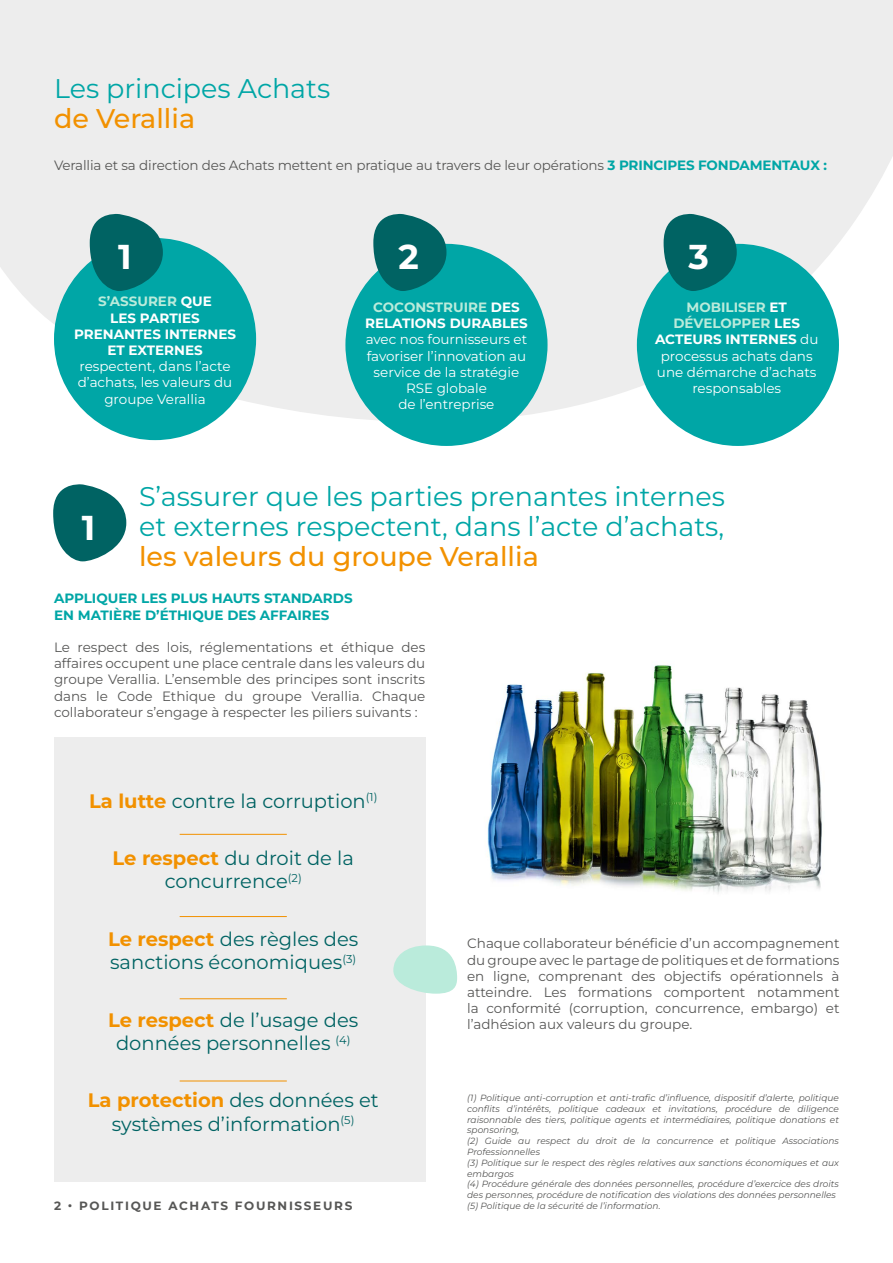
<style>
.page{position:relative;width:893px;height:1263px;background:#fff}
.page>*{position:absolute;margin:0;border:0;box-sizing:border-box;transform-origin:0 0}
.t1{font:700 34.5px "Montserrat";color:#fff}
.t2{font:27px/30px "Montserrat";color:#00a6a6}
.t3{font:500 27px "Montserrat";color:#f29100}
.t4{font:19.5px/23.4px "Montserrat";color:#006363;text-align:center}
.t5{font:13.5px/16.2px "Montserrat";letter-spacing:-.01em;color:#575756;text-align:justify}
.t6{font:13.5px/16.2px "Montserrat";color:#fff;text-align:center}
.t7{font:700 13.5px/16.2px "Montserrat";color:#fff;text-align:center}
.t8{font:700 13.5px/16.2px "Montserrat";color:#00a6a6}
.t9{font:700 12px "Montserrat";letter-spacing:.14em;color:#575756}
.t10{font:italic 9px/10.8px "Montserrat";color:#575756}
.s1{font-weight:700;color:#00a6a6}
.s2{color:#baebdb}
.s3{font-weight:700;color:#baebdb}
.s4{font-weight:700}
.s5{font-weight:700;color:#f29100}
</style>
<div class="page">
<svg style="left:0;top:0;width:893px;height:524px;fill:#ededed"></svg>
<div style="left:54px;top:238px;width:202px;height:202px;background:#00a6a6;border-radius:50%"></div>
<div style="left:345px;top:244px;width:203px;height:202px;background:#00a6a6;border-radius:50%"></div>
<div style="left:637px;top:244px;width:202px;height:202px;background:#00a6a6;border-radius:50%"></div>
<svg style="left:90px;top:213px;width:73px;height:78px;background:#197a7a"></svg>
<svg style="left:373px;top:213px;width:73px;height:78px;background:#1c7a7a"></svg>
<svg style="left:664px;top:213px;width:73px;height:78px;background:#1b7a7a"></svg>
<div style="left:54px;top:737px;width:371px;height:445px;background:#ededed"></div>
<img style="left:487px;top:665px;width:335px;height:228px">
<hr style="left:180px;top:834px;width:107px;height:1px;background:#f29100">
<hr style="left:180px;top:916px;width:107px;height:1px;background:#f29100">
<hr style="left:180px;top:998px;width:107px;height:1px;background:#f29100">
<hr style="left:180px;top:1080px;width:107px;height:1px;background:#f29100">
<svg style="left:393px;top:945px;width:64px;height:49px"></svg>
<svg style="left:53px;top:483px;width:73px;height:78px"></svg>
<h2 class="t2" style="left:54px;top:73px;width:278px">Les principes Achats</h2>
<h2 class="t3" style="left:54px;top:101px;width:143px">de Verallia</h2>
<p class="t5" style="left:54px;top:157px;width:774px">Verallia et sa direction des Achats mettent en pratique au travers de leur opérations <span class="s1">3 PRINCIPES FONDAMENTAUX :</span></p>
<h1 class="t1" style="left:118px;top:234px;width:15px">1</h1>
<h1 class="t1" style="left:398px;top:234px;width:22px">2</h1>
<h1 class="t1" style="left:689px;top:234px;width:22px">3</h1>
<p class="t7" style="left:74px;top:293px;width:163px"><span class="s2">S’ASSURER</span> QUE<br>LES PARTIES<br>PRENANTES INTERNES<br>ET EXTERNES</p>
<p class="t6" style="left:78px;top:358px;width:156px">respectent, dans l’acte d’achats, les valeurs du groupe Verallia</p>
<p class="t7" style="left:365px;top:299px;width:164px"><span class="s2">COCONSTRUIRE</span> DES<br>RELATIONS DURABLES</p>
<p class="t6" style="left:366px;top:331px;width:163px">avec nos fournisseurs et favoriser l’innovation au service de la stratégie<br>RSE globale<br>de l’entreprise</p>
<p class="t6" style="left:655px;top:299px;width:165px"><span class="s3">MOBILISER</span> <span class="s4">ET<br></span><span class="s3">DÉVELOPPER</span> <span class="s4">LES<br>ACTEURS INTERNES</span> du processus achats dans une démarche d’achats responsables</p>
<h2 class="t2" style="left:139px;top:481px;width:587px">S’assurer que les parties prenantes internes et externes respectent, dans l’acte d’achats,</h2>
<h2 class="t3" style="left:139px;top:539px;width:401px">les valeurs du groupe Verallia</h2>
<p class="t8" style="left:54px;top:590px;width:300px">APPLIQUER LES PLUS HAUTS STANDARDS<br>EN MATIÈRE D’ÉTHIQUE DES AFFAIRES</p>
<p class="t5" style="left:54px;top:639px;width:373px">Le respect des lois, réglementations et éthique des affaires occupent une place centrale dans les valeurs du groupe Verallia. L’ensemble des principes sont inscrits dans le Code Ethique du groupe Verallia. Chaque collaborateur s’engage à respecter les piliers suivants :</p>
<h1 class="t1" style="left:82px;top:504px;width:15px">1</h1>
<h3 class="t4" style="left:89px;top:788px;width:290px"><span class="s5">La lutte</span> contre la corruption<sup>(1)</sup></h3>
<h3 class="t4" style="left:113px;top:846px;width:243px"><span class="s5">Le respect</span> du droit de la concurrence<sup>(2)</sup></h3>
<h3 class="t4" style="left:108px;top:927px;width:252px;text-align:left"><span class="s5">Le respect</span> des règles des sanctions économiques<sup>(3)</sup></h3>
<h3 class="t4" style="left:108px;top:1007px;width:252px"><span class="s5">Le respect</span> de l’usage des données personnelles <sup>(4)</sup></h3>
<h3 class="t4" style="left:88px;top:1088px;width:293px"><span class="s5">La protection</span> des données et systèmes d’information<sup>(5)</sup></h3>
<p class="t9" style="left:54px;top:1197px;width:300px">2 • POLITIQUE ACHATS FOURNISSEURS</p>
<p class="t5" style="left:467px;top:935px;width:374px">Chaque collaborateur bénéficie d’un accompagnement du groupe avec le partage de politiques et de formations en ligne, comprenant des objectifs opérationnels à atteindre. Les formations comportent notamment la conformité (corruption, concurrence, embargo) et l’adhésion aux valeurs du groupe.</p>
<p class="t10" style="left:467px;top:1092px;width:373px">(1) Politique anti-corruption et anti-trafic d’influence, dispositif d’alerte, politique conflits d’intérêts, politique cadeaux et invitations, procédure de diligence raisonnable des tiers, politique agents et intermédiaires, politique donations et sponsoring,<br>(2) Guide au respect du droit de la concurrence et politique Associations Professionnelles<br>(3) Politique sur le respect des règles relatives aux sanctions économiques et aux embargos<br>(4) Procédure générale des données personnelles, procédure d’exercice des droits des personnes, procédure de notification des violations des données personnelles (5) Politique de la sécurité de l’information.</p>
</div>
